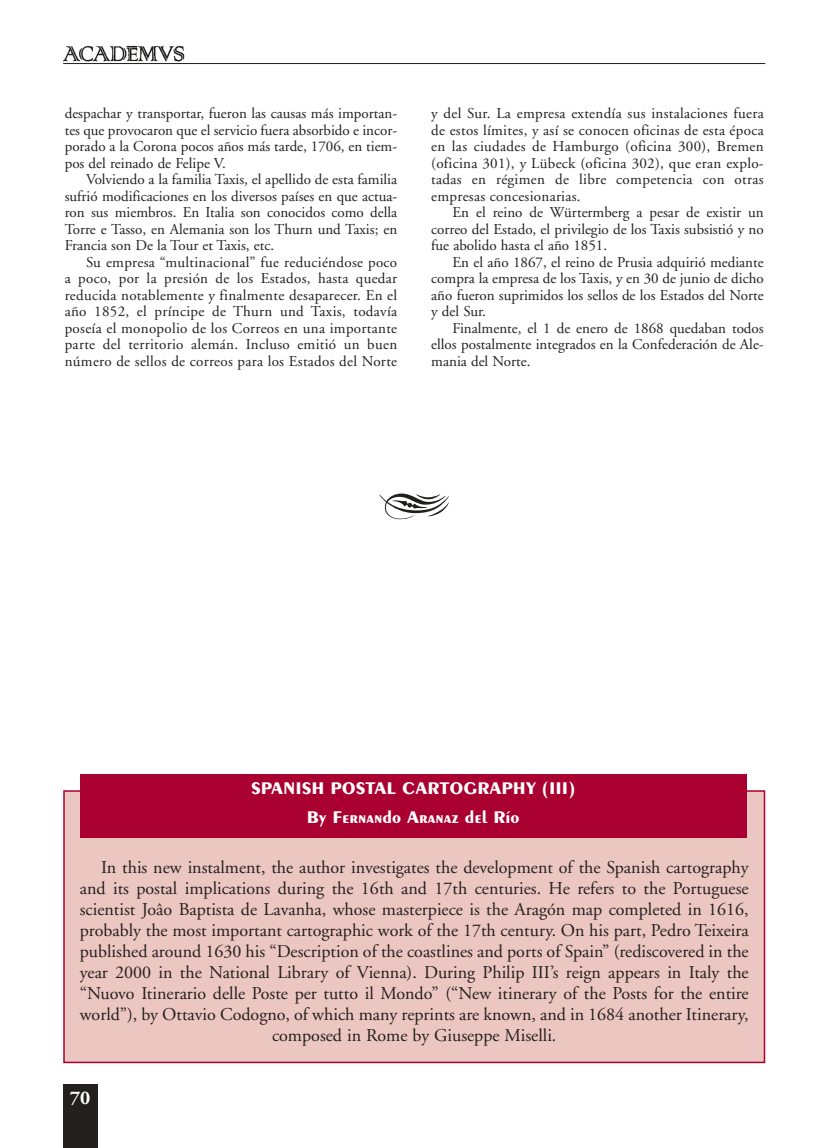
<style>
.page{position:relative;width:830px;height:1148px;background:#fff}
.page>*{position:absolute;margin:0;border:0;box-sizing:border-box;transform-origin:0 0}
.t1{font:700 19.5px "Adobe Garamond";color:#fff}
.t2{font:18px "Adobe Garamond";color:#231f1f}
.t3{font:700 18px/28.5px "Peignot";color:#fff;text-align:center}
.t4{font:15px/16.5px "Adobe Garamond";color:#231f1f;text-align:justify}
</style>
<div class="page">
<div style="left:63px;top:1084px;width:34px;height:63px;background:#231f1f"></div>
<img style="left:63px;top:45px;width:122px;height:17px">
<hr style="left:63px;top:63px;width:702px;height:1px;background:#231f1f">
<div style="left:64px;top:791px;width:700px;height:271px;background:#ecc6c0"></div>
<div style="left:80px;top:774px;width:666px;height:63px;background:#a90031"></div>
<p class="t4" style="left:65px;top:107px;width:334px">despachar y transportar, fueron las causas más importan&shy;tes que provocaron que el servicio fuera absorbido e incor&shy;porado a la Corona pocos años más tarde, 1706, en tiem&shy;pos del reinado de Felipe V.</p>
<p class="t4" style="left:65px;top:173px;width:334px;text-indent:21px">Volviendo a la familia Taxis, el apellido de esta familia sufrió modificaciones en los diversos países en que actua&shy;ron sus miembros. En Italia son conocidos como della Torre e Tasso, en Alemania son los Thurn und Taxis; en Francia son De la Tour et Taxis, etc.</p>
<p class="t4" style="left:65px;top:255px;width:334px;text-indent:21px">Su empresa “multinacional” fue reduciéndose poco a poco, por la presión de los Estados, hasta quedar reducida notablemente y finalmente desaparecer. En el año 1852, el príncipe de Thurn und Taxis, todavía poseía el monopolio de los Correos en una importante parte del territorio alemán. Incluso emitió un buen número de sellos de correos para los Estados del Norte</p>
<p class="t4" style="left:431px;top:107px;width:334px">y del Sur. La empresa extendía sus instalaciones fuera de estos límites, y así se conocen oficinas de esta época en las ciudades de Hamburgo (oficina 300), Bremen (oficina 301), y Lübeck (oficina 302), que eran explo&shy;tadas en régimen de libre competencia con otras empresas concesionarias.</p>
<p class="t4" style="left:431px;top:206px;width:334px;text-indent:21px">En el reino de Würtermberg a pesar de existir un correo del Estado, el privilegio de los Taxis subsistió y no fue abolido hasta el año 1851.</p>
<p class="t4" style="left:431px;top:255px;width:334px;text-indent:21px">En el año 1867, el reino de Prusia adquirió mediante compra la empresa de los Taxis, y en 30 de junio de dicho año fueron suprimidos los sellos de los Estados del Norte y del Sur.</p>
<p class="t4" style="left:431px;top:321px;width:334px;text-indent:21px">Finalmente, el 1 de enero de 1868 quedaban todos ellos postalmente integrados en la Confederación de Ale&shy;mania del Norte.</p>
<p class="t3" style="left:251px;top:775px;width:325px">SPANISH POSTAL CARTOGRAPHY (III)<br>By Fernando Aranaz del Río</p>
<p class="t2" style="left:101px;top:860px;width:649px">In this new instalment, the author investigates the development of the Spanish cartography</p>
<p class="t2" style="left:80px;top:881px;width:670px">and its postal implications during the 16th and 17th centuries. He refers to the Portuguese</p>
<p class="t2" style="left:80px;top:902px;width:670px">scientist Joâo Baptista de Lavanha, whose masterpiece is the Aragón map completed in 1616,</p>
<p class="t2" style="left:80px;top:923px;width:670px">probably the most important cartographic work of the 17th century. On his part, Pedro Teixeira</p>
<p class="t2" style="left:80px;top:944px;width:670px">published around 1630 his “Description of the coastlines and ports of Spain” (rediscovered in the</p>
<p class="t2" style="left:80px;top:965px;width:670px">year 2000 in the National Library of Vienna). During Philip III’s reign appears in Italy the</p>
<p class="t2" style="left:80px;top:986px;width:670px">“Nuovo Itinerario delle Poste per tutto il Mondo” (“New itinerary of the Posts for the entire</p>
<p class="t2" style="left:80px;top:1007px;width:670px">world”), by Ottavio Codogno, of which many reprints are known, and in 1684 another Itinerary,</p>
<p class="t2" style="left:272px;top:1028px;width:286px">composed in Rome by Giuseppe Miselli.</p>
<h1 class="t1" style="left:70px;top:1089px;width:22px">70</h1>
</div>
